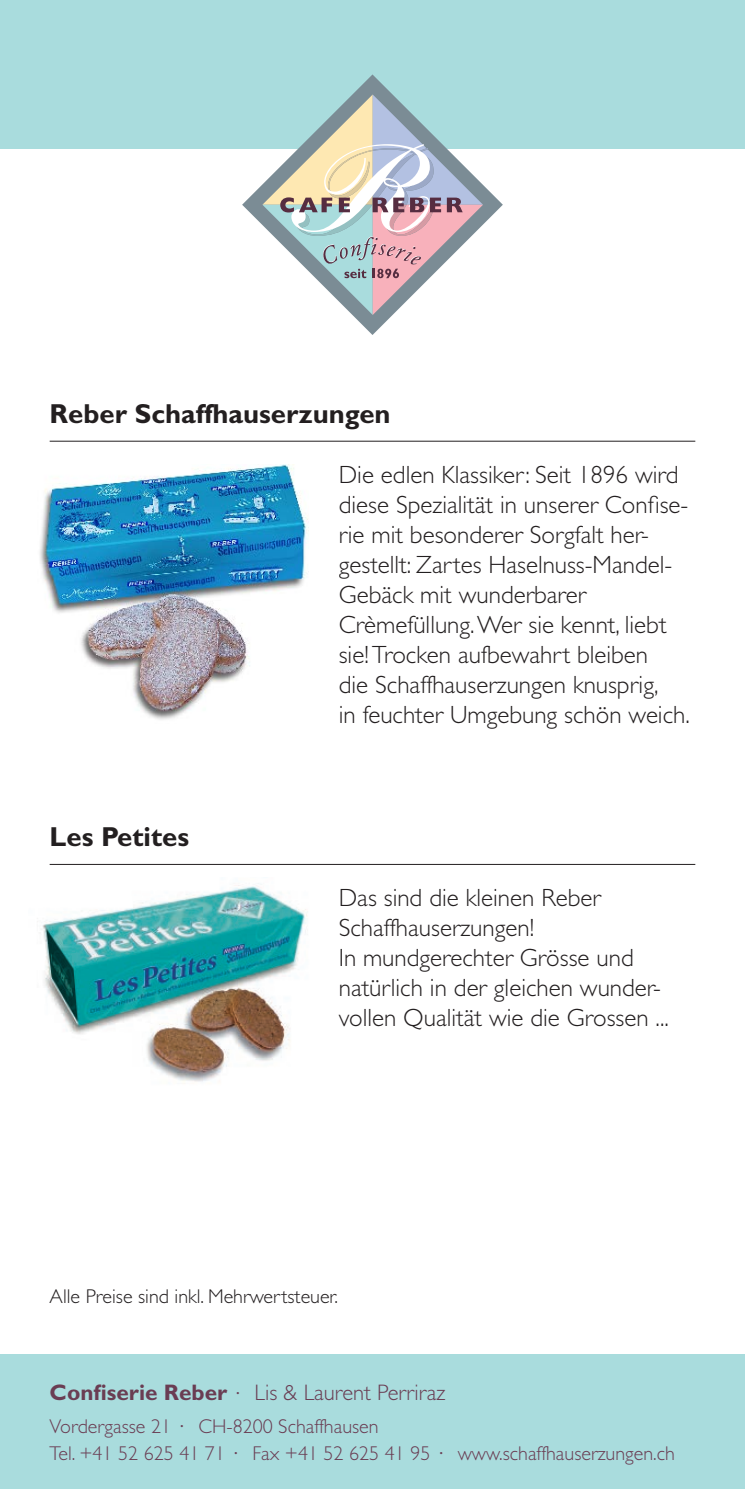
<style>
.page{position:relative;width:745px;height:1489px;background:#fff}
.page>*{position:absolute;margin:0;border:0;box-sizing:border-box;transform-origin:0 0}
.t1{font:700 27.5px "Gill Sans";color:#231f20}
.t2{font:300 25px/30px "Gill Sans";color:#231f20}
.t3{font:300 22.5px "Gill Sans";color:#6a3d53}
.t4{font:300 20px/26.5px "Gill Sans";color:#6a3d53}
.t5{font:300 20px "Gill Sans";color:#231f20}
.s1{font-weight:700}
.s2{font-size:20px}
</style>
<div class="page">
<div style="left:0;top:0;width:744px;height:149px;background:#a9dcdd"></div>
<div style="left:0;top:1354px;width:744px;height:134px;background:#a9dcdd"></div>
<hr style="left:50px;top:441px;width:644px;height:1px;background:#231f20">
<hr style="left:50px;top:864px;width:644px;height:1px;background:#231f20">
<img style="left:40px;top:464px;width:269px;height:256px">
<svg style="left:242px;top:74px;width:260px;height:261px"></svg>
<svg style="left:262px;top:94px;width:220px;height:221px"></svg>
<img style="left:37px;top:885px;width:270px;height:197px">
<p class="t1" style="left:50px;top:397px;width:342px">Reber Schaffhauserzungen</p>
<p class="t2" style="left:338px;top:460px;width:352px">Die edlen Klassiker: Seit 1896 wird diese Spezialität in unserer Confise&shy;rie mit besonderer Sorgfalt her&shy;gestellt: Zartes Haselnuss-Mandel-Gebäck mit wunderbarer Crèmefüllung. Wer sie kennt, liebt sie! Trocken aufbewahrt bleiben<br>die Schaffhauserzungen knusprig,<br>in feuchter Umgebung schön weich.</p>
<p class="t1" style="left:50px;top:820px;width:141px">Les Petites</p>
<p class="t2" style="left:338px;top:883px;width:331px">Das sind die kleinen Reber<br>Schaffhauserzungen!<br>In mundgerechter Grösse und natürlich in der gleichen wunder&shy;vollen Qualität wie die Grossen ...</p>
<p class="t5" style="left:50px;top:1284px;width:290px">Alle Preise sind inkl. Mehrwertsteuer.</p>
<p class="t3" style="left:50px;top:1379px;width:397px"><span class="s1">Confiserie Reber</span> <span class="s2">·</span> Lis &amp; Laurent Perriraz</p>
<p class="t4" style="left:50px;top:1413px;width:626px">Vordergasse 21 · CH-8200 Schaffhausen<br>Tel. +41 52 625 41 71 · Fax +41 52 625 41 95 · www.schaffhauserzungen.ch</p>
</div>
